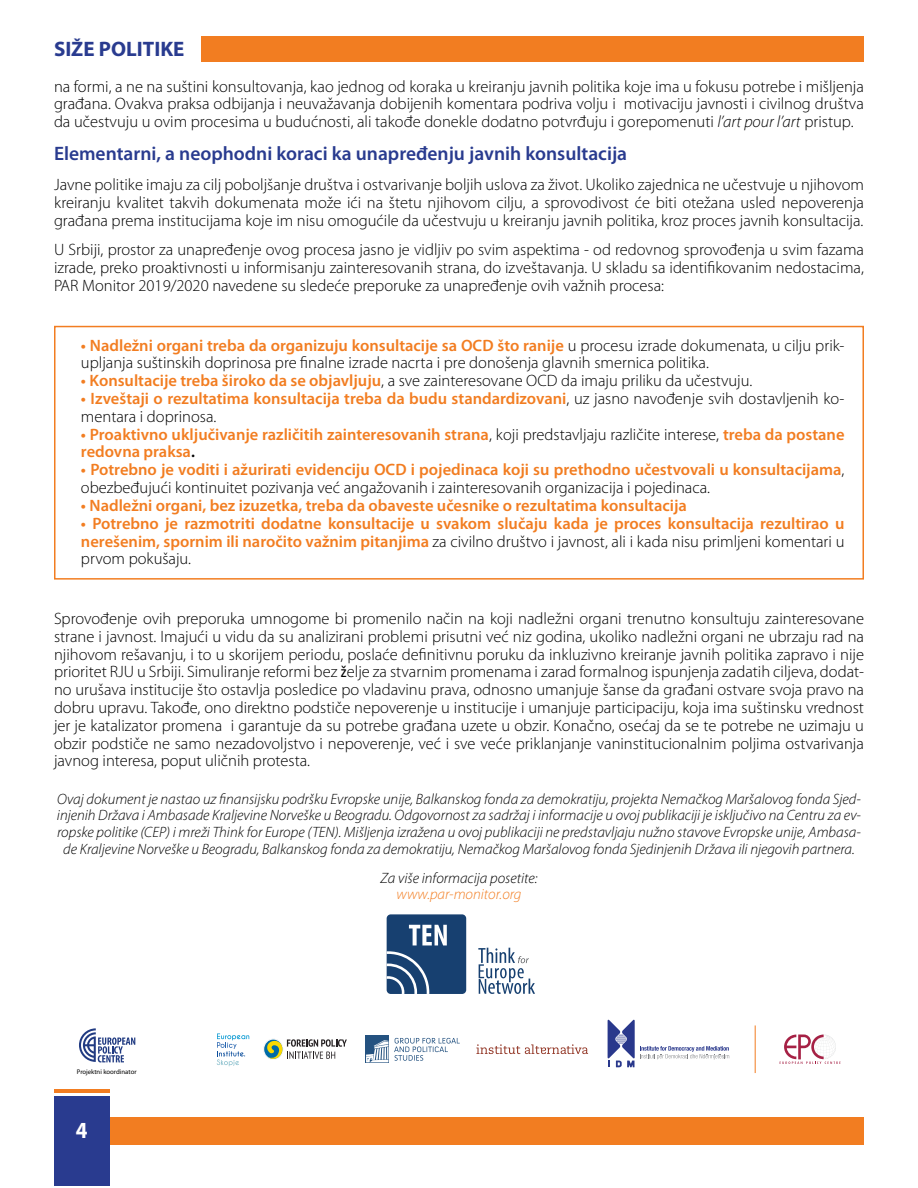
<style>
.page{position:relative;width:918px;height:1188px;background:#fff}
.page>*{position:absolute;margin:0;border:0;box-sizing:border-box;transform-origin:0 0}
.t1{font:700 23.1px "Myriad Pro";color:#fff;scale:.91 1}
.t2{font:700 21px "Myriad Pro";color:#293b8f}
.t3{font:600 19.5px "Myriad Pro";color:#293b8f}
.t4{font:300 16.5px/17.9px "Myriad Pro";color:#000;text-align:justify}
.t5{font:600 16.5px/17.9px "Myriad Pro";color:#f27d21}
.t6{font:italic 300 15px/16.2px "Myriad Pro";color:#000;text-align:justify}
.t7{font:italic 300 15px "Myriad Pro";color:#f27d21}
.t8{font:6.75px "Myriad Pro";color:#000}
.s1{font-style:italic}
.s2{font-weight:600;color:#f27d21}
.s3{font-weight:300;color:#000}
.s4{color:#000}
.s5{font-family:"Calibri";font-weight:400}
</style>
<div class="page">
<div style="left:54px;top:1117px;width:810px;height:28px;background:#f27d21"></div>
<hr style="left:54px;top:1089px;width:55px;height:4px;background:#f27d21">
<div style="left:54px;top:1096px;width:55px;height:89px;background:#293b8f"></div>
<div style="left:202px;top:36px;width:662px;height:25px;background:#f27d21"></div>
<svg style="left:476px;top:1044px;width:112px;height:10px"></svg>
<svg style="left:217px;top:1033px;width:32px;height:33px"></svg>
<svg style="left:264px;top:1039px;width:83px;height:20px"></svg>
<svg style="left:608px;top:1019px;width:121px;height:48px"></svg>
<div style="left:365px;top:1035px;width:24px;height:28px;background:#245280"></div>
<svg style="left:366px;top:1040px;width:22px;height:22px"></svg>
<svg style="left:394px;top:1038px;width:66px;height:23px"></svg>
<svg style="left:780px;top:1035px;width:61px;height:29px"></svg>
<hr style="left:755px;top:1025px;width:1px;height:48px;background:#f27d21">
<svg style="left:79px;top:1028px;width:56px;height:34px"></svg>
<div style="left:387px;top:914px;width:79px;height:80px;background:#174070;border-radius:4px"></div>
<svg style="left:409px;top:925px;width:38px;height:20px"></svg>
<svg style="left:387px;top:951px;width:42px;height:43px"></svg>
<svg style="left:478px;top:948px;width:57px;height:46px"></svg>
<div style="left:54px;top:326px;width:810px;height:254px;border:2px solid #f27d21"></div>
<p class="t2" style="left:54px;top:35px;width:132px">SIŽE POLITIKE</p>
<p class="t4" style="left:54px;top:77px;width:812px">na formi, a ne na suštini konsultovanja, kao jednog od koraka u kreiranju javnih politika koje ima u fokusu potrebe i mišljenja građana. Ovakva praksa odbijanja i neuvažavanja dobijenih komentara podriva volju i motivaciju javnosti i civilnog društva da učestvuju u ovim procesima u budućnosti, ali takođe donekle dodatno potvrđuju i gorepomenuti <span class="s1">l’art pour l’art</span> pristup.</p>
<p class="t3" style="left:54px;top:141px;width:575px">Elementarni, a neophodni koraci ka unapređenju javnih konsultacija</p>
<p class="t4" style="left:54px;top:176px;width:812px">Javne politike imaju za cilj poboljšanje društva i ostvarivanje boljih uslova za život. Ukoliko zajednica ne učestvuje u njihovom kreiranju kvalitet takvih dokumenata može ići na štetu njihovom cilju, a sprovodivost će biti otežana usled nepoverenja građana prema institucijama koje im nisu omogućile da učestvuju u kreiranju javnih politika, kroz proces javnih konsultacija.</p>
<p class="t4" style="left:54px;top:241px;width:812px">U Srbiji, prostor za unapređenje ovog procesa jasno je vidljiv po svim aspektima - od redovnog sprovođenja u svim fazama izrade, preko proaktivnosti u informisanju zainteresovanih strana, do izveštavanja. U skladu sa identifikovanim nedostacima, PAR Monitor 2019/2020 navedene su sledeće preporuke za unapređenje ovih važnih procesa:</p>
<p class="t4" style="left:81px;top:337px;width:765px"><span class="s2">• Nadležni organi treba da organizuju konsultacije sa OCD što ranije</span> u procesu izrade dokumenata, u cilju prik&shy;upljanja suštinskih doprinosa pre finalne izrade nacrta i pre donošenja glavnih smernica politika.</p>
<p class="t4" style="left:81px;top:372px;width:673px"><span class="s2">• Konsultacije treba široko da se objavljuju</span>, a sve zainteresovane OCD da imaju priliku da učestvuju.</p>
<p class="t5" style="left:81px;top:389px;width:765px">• Izveštaji o rezultatima konsultacija treba da budu standardizovani<span class="s3">, uz jasno navođenje svih dostavljenih ko&shy;mentara i doprinosa.</span></p>
<p class="t5" style="left:81px;top:425px;width:765px">• Proaktivno uključivanje različitih zainteresovanih strana<span class="s3">, koji predstavljaju različite interese,</span> treba da postane redovna praksa<span class="s4">.</span></p>
<p class="t5" style="left:81px;top:460px;width:765px">• Potrebno je voditi i ažurirati evidenciju OCD i pojedinaca koji su prethodno učestvovali u konsultacijama<span class="s3">, obezbeđujući kontinuitet pozivanja već angažovanih i zainteresovanih organizacija i pojedinaca.</span></p>
<p class="t5" style="left:81px;top:496px;width:607px">• Nadležni organi, bez izuzetka, treba da obaveste učesnike o rezultatima konsultacija</p>
<p class="t5" style="left:81px;top:514px;width:765px;text-align:justify">• Potrebno je razmotriti dodatne konsultacije u svakom slučaju kada je proces konsultacija rezultirao u nerešenim, spornim ili naročito važnim pitanjima <span class="s3">za civilno društvo i javnost, ali i kada nisu primljeni komentari u prvom pokušaju.</span></p>
<p class="t4" style="left:54px;top:610px;width:812px">Sprovođenje ovih preporuka umnogome bi promenilo način na koji nadležni organi trenutno konsultuju zainteresovane strane i javnost. Imajući u vidu da su analizirani problemi prisutni već niz godina, ukoliko nadležni organi ne ubrzaju rad na njihovom rešavanju, i to u skorijem periodu, poslaće definitivnu poruku da inkluzivno kreiranje javnih politika zapravo i nije prioritet RJU u Srbiji. Simuliranje reformi bez <span class="s5">ž</span>elje za stvarnim promenama i zarad formalnog ispunjenja zadatih ciljeva, dodat&shy;no urušava institucije što ostavlja posledice po vladavinu prava, odnosno umanjuje šanse da građani ostvare svoja pravo na dobru upravu. Takođe, ono direktno podstiče nepoverenje u institucije i umanjuje participaciju, koja ima suštinsku vrednost jer je katalizator promena i garantuje da su potrebe građana uzete u obzir. Konačno, osećaj da se te potrebe ne uzimaju u obzir podstiče ne samo nezadovoljstvo i nepoverenje, već i sve veće priklanjanje vaninstitucionalnim poljima ostvarivanja javnog interesa, poput uličnih protesta.</p>
<p class="t6" style="left:57px;top:791px;width:806px">Ovaj dokument je nastao uz finansijsku podršku Evropske unije, Balkanskog fonda za demokratiju, projekta Nemačkog Maršalovog fonda Sjed&shy;injenih Država i Ambasade Kraljevine Norveške u Beogradu. Odgovornost za sadržaj i informacije u ovoj publikaciji je isključivo na Centru za ev&shy;ropske politike (CEP) i mreži Think for Europe (TEN). Mišljenja izražena u ovoj publikaciji ne predstavljaju nužno stavove Evropske unije, Ambasa-</p>
<p class="t6" style="left:63px;top:835px;width:793px;line-height:28.2px;text-align:center">de Kraljevine Norveške u Beogradu, Balkanskog fonda za demokratiju, Nemačkog Maršalovog fonda Sjedinjenih Država ili njegovih partnera.<br>Za više informacija posetite:</p>
<p class="t7" style="left:396px;top:885px;width:127px">www.par-monitor.org</p>
<p class="t8" style="left:77px;top:1067px;width:61px">Projektni koordinator</p>
<h1 class="t1" style="left:76px;top:1115px;width:14px">4</h1>
</div>
